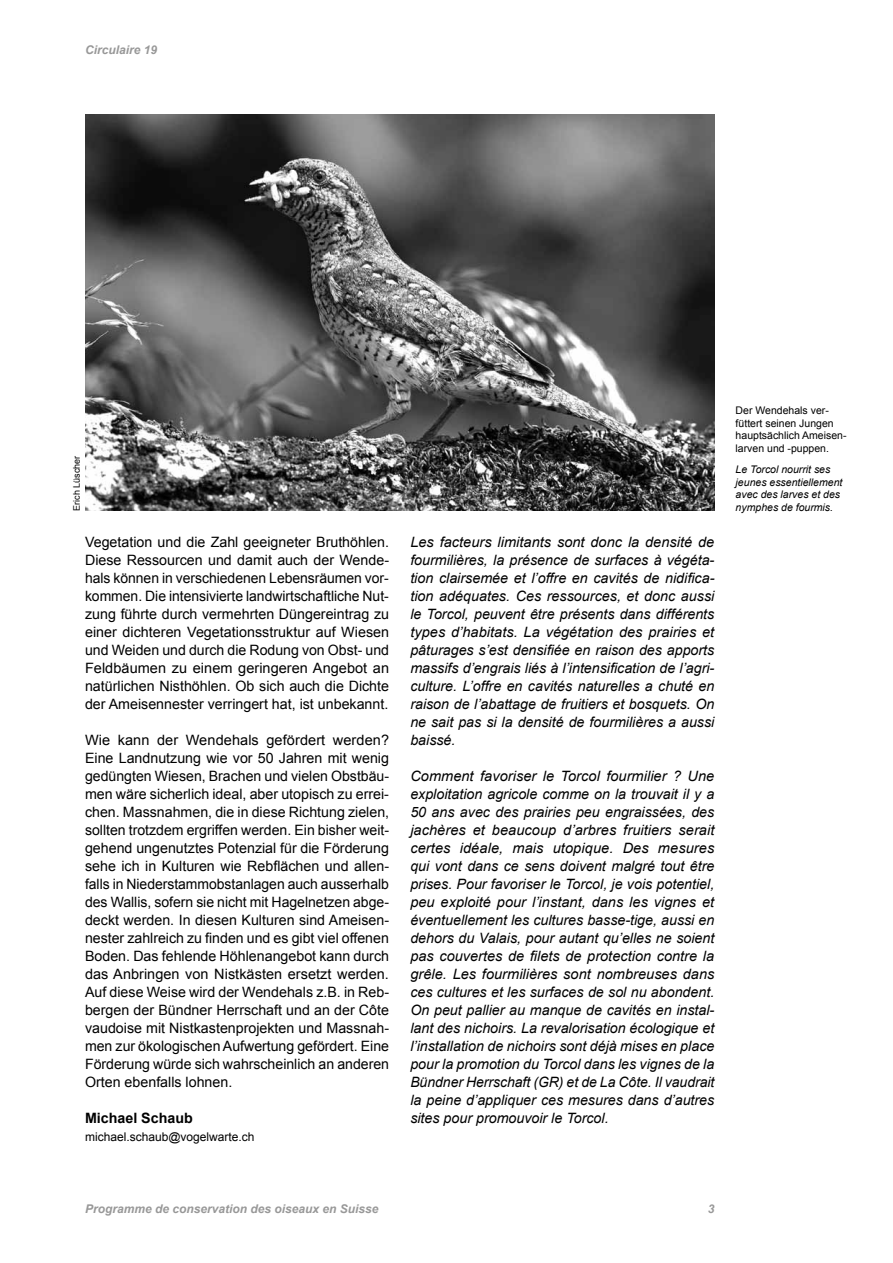
<style>
.page{position:relative;width:893px;height:1263px;background:#fff}
.page>*{position:absolute;margin:0;border:0;box-sizing:border-box;transform-origin:0 0}
.t1{font:italic 14.25px/18px "Arial";color:#000;text-align:justify}
.t2{font:14.25px/18px "Arial";color:#000;text-align:justify}
.t3{font:700 14.25px "Arial";color:#000}
.t4{font:italic 700 12px "Arial";color:#989898}
.t5{font:12px "Arial";color:#000}
.t6{font:italic 10.5px/12.6px "Arial";color:#000}
.t7{font:10.5px/12.6px "Arial";color:#000}
.t8{font:9px "Arial";color:#000}
</style>
<div class="page">
<img style="left:85px;top:115px;width:629px;height:396px">
<p class="t4" style="left:85px;top:42px;width:74px">Circulaire 19</p>
<p class="t8" style="left:71px;top:511px;width:57px;rotate:-90deg">Erich Lüscher</p>
<p class="t2" style="left:85px;top:533px;width:306px">Vegetation und die Zahl geeigneter Bruthöhlen.<br>Diese Ressourcen und damit auch der Wende&shy;hals können in verschiedenen Lebensräumen vor&shy;kommen. Die intensivierte landwirtschaftliche Nut&shy;zung führte durch vermehrten Düngereintrag zu einer dichteren Vegetationsstruktur auf Wiesen und Weiden und durch die Rodung von Obst- und Feldbäumen zu einem geringeren Angebot an natürlichen Nisthöhlen. Ob sich auch die Dichte der Ameisennester verringert hat, ist unbekannt.</p>
<p class="t2" style="left:85px;top:731px;width:306px">Wie kann der Wendehals gefördert werden?<br>Eine Landnutzung wie vor 50 Jahren mit wenig gedüngten Wiesen, Brachen und vielen Obstbäu&shy;men wäre sicherlich ideal, aber utopisch zu errei&shy;chen. Massnahmen, die in diese Richtung zielen, sollten trotzdem ergriffen werden. Ein bisher weit&shy;gehend ungenutztes Potenzial für die Förderung sehe ich in Kulturen wie Rebflächen und allen&shy;falls in Niederstammobstanlagen auch ausserhalb des Wallis, sofern sie nicht mit Hagelnetzen abge&shy;deckt werden. In diesen Kulturen sind Ameisen&shy;nester zahlreich zu finden und es gibt viel offenen Boden. Das fehlende Höhlenangebot kann durch das Anbringen von Nistkästen ersetzt werden.<br>Auf diese Weise wird der Wendehals z.B. in Reb&shy;bergen der Bündner Herrschaft und an der Côte vaudoise mit Nistkastenprojekten und Massnah&shy;men zur ökologischen Aufwertung gefördert. Eine Förderung würde sich wahrscheinlich an anderen Orten ebenfalls lohnen.</p>
<p class="t3" style="left:85px;top:1108px;width:109px">Michael Schaub</p>
<p class="t5" style="left:85px;top:1129px;width:171px">michael.schaub@vogelwarte.ch</p>
<p class="t1" style="left:410px;top:533px;width:306px">Les facteurs limitants sont donc la densité de fourmilières, la présence de surfaces à végéta&shy;tion clairsemée et l’offre en cavités de nidifica&shy;tion adéquates. Ces ressources, et donc aussi le Torcol, peuvent être présents dans différents types d’habitats. La végétation des prairies et pâturages s’est densifiée en raison des apports massifs d’engrais liés à l’intensification de l’agri&shy;culture. L’offre en cavités naturelles a chuté en raison de l’abattage de fruitiers et bosquets. On ne sait pas si la densité de fourmilières a aussi baissé.</p>
<p class="t1" style="left:410px;top:767px;width:306px">Comment favoriser le Torcol fourmilier ? Une exploitation agricole comme on la trouvait il y a 50 ans avec des prairies peu engraissées, des jachères et beaucoup d’arbres fruitiers serait certes idéale, mais utopique. Des mesures qui vont dans ce sens doivent malgré tout être prises. Pour favoriser le Torcol, je vois potentiel, peu exploité pour l’instant, dans les vignes et éventuellement les cultures basse-tige, aussi en dehors du Valais, pour autant qu’elles ne soient pas couvertes de filets de protection contre la grêle. Les fourmilières sont nombreuses dans ces cultures et les surfaces de sol nu abondent.<br>On peut pallier au manque de cavités en instal&shy;lant des nichoirs. La revalorisation écologique et l’installation de nichoirs sont déjà mises en place pour la promotion du Torcol dans les vignes de la Bündner Herrschaft (GR) et de La Côte. Il vaudrait la peine d’appliquer ces mesures dans d’autres sites pour promouvoir le Torcol.</p>
<p class="t7" style="left:736px;top:404px;width:112px">Der Wendehals ver&shy;füttert seinen Jungen hauptsächlich Ameisen&shy;larven und -puppen.</p>
<p class="t6" style="left:736px;top:463px;width:108px">Le Torcol nourrit ses jeunes essentiellement avec des larves et des</p>
<p class="t6" style="left:736px;top:501px;width:99px">nymphes de fourmis.</p>
<p class="t4" style="left:85px;top:1201px;width:295px">Programme de conservation des oiseaux en Suisse</p>
<p class="t4" style="left:708px;top:1201px;width:8px">3</p>
</div>
